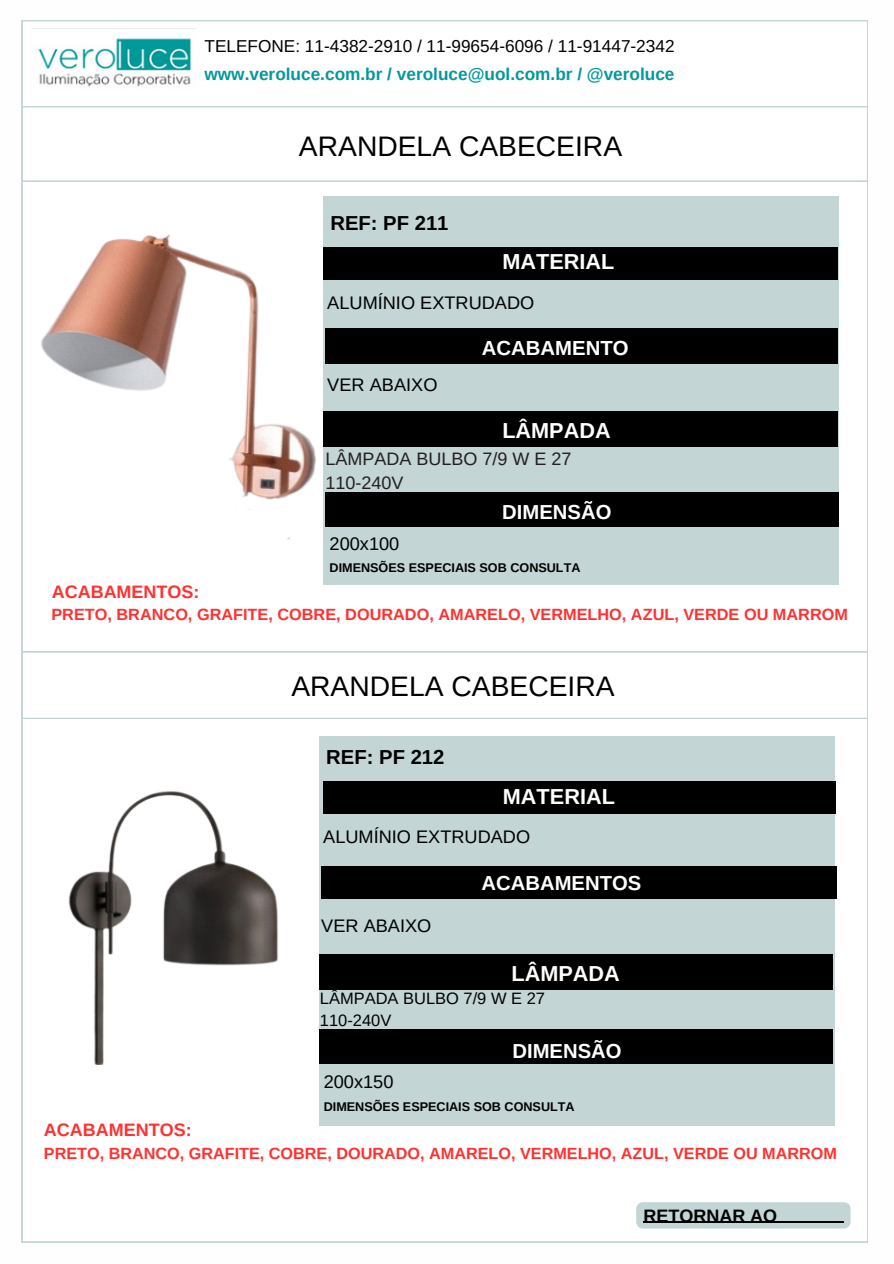
<style>
.page{position:relative;width:894px;height:1264px;background:#fff}
.page>*{position:absolute;margin:0;border:0;box-sizing:border-box;transform-origin:0 0}
.t1{font:28.2px "Arimo";color:#000}
.t2{font:700 21.6px "Arimo";color:#fff}
.t3{font:700 20.25px "Arimo";color:#fff}
.t4{font:700 20.25px "Arimo";color:#000}
.t5{font:18.15px "Arimo";color:#000}
.t6{font:18px/24.8px "Arimo";color:#231f20}
.t7{font:700 18px "Arimo";color:#ff3131}
.t8{font:700 18px "Arimo";color:#000}
.t9{font:17.25px/28.2px "Arimo";color:#000}
.t10{font:16.5px/22.5px "Arimo";color:#000}
.t11{font:700 16.2px "Arimo";color:#ff3131}
.t12{font:700 12.6px "Arimo";color:#000}
.s1{font-weight:700;color:#03989e}
</style>
<div class="page">
<img style="left:33px;top:28px;width:163px;height:59px">
<div style="left:21px;top:105px;width:847px;height:78px;border:2px solid #c4d5d5"></div>
<div style="left:21px;top:650px;width:847px;height:70px;border:2px solid #c4d5d5"></div>
<div style="left:324px;top:197px;width:514px;height:387px;background:#c4d5d5"></div>
<div style="left:324px;top:247px;width:513px;height:33px;background:#000"></div>
<div style="left:325px;top:329px;width:512px;height:34px;background:#000"></div>
<div style="left:324px;top:411px;width:512px;height:35px;background:#000"></div>
<div style="left:325px;top:492px;width:513px;height:35px;background:#000"></div>
<svg style="left:636px;top:1202px;width:214px;height:26px"></svg>
<hr style="left:643px;top:1221px;width:200px;height:1px;background:#000">
<div style="left:320px;top:736px;width:514px;height:389px;background:#c4d5d5"></div>
<div style="left:323px;top:781px;width:512px;height:32px;background:#000"></div>
<div style="left:321px;top:866px;width:514px;height:33px;background:#000"></div>
<div style="left:320px;top:954px;width:512px;height:35px;background:#000"></div>
<div style="left:320px;top:1028px;width:512px;height:35px;background:#000"></div>
<img style="left:41px;top:234px;width:275px;height:306px">
<img style="left:68px;top:791px;width:210px;height:273px">
<h2 class="t9" style="left:204px;top:32px;width:471px">TELEFONE: 11-4382-2910 / 11-99654-6096 / 11-91447-2342 <span class="s1">www.veroluce.com.br / veroluce@uol.com.br / @veroluce</span></h2>
<h3 class="t1" style="left:299px;top:131px;width:324px">ARANDELA CABECEIRA</h3>
<h2 class="t4" style="left:330px;top:211px;width:120px">REF: PF 211</h2>
<h2 class="t2" style="left:502px;top:250px;width:113px">MATERIAL</h2>
<h4 class="t5" style="left:327px;top:292px;width:208px">ALUMÍNIO EXTRUDADO</h4>
<h2 class="t5" style="left:327px;top:374px;width:112px">VER ABAIXO</h2>
<h4 class="t3" style="left:481px;top:337px;width:148px">ACABAMENTO</h4>
<h4 class="t2" style="left:502px;top:418px;width:110px">LÂMPADA</h4>
<h2 class="t6" style="left:325px;top:446px;width:247px">LÂMPADA BULBO 7/9 W E 27<br>110-240V</h2>
<h5 class="t5" style="left:329px;top:533px;width:71px">200x100</h5>
<h2 class="t3" style="left:502px;top:501px;width:111px">DIMENSÃO</h2>
<h5 class="t7" style="left:52px;top:581px;width:149px">ACABAMENTOS:</h5>
<h6 class="t12" style="left:329px;top:560px;width:252px">DIMENSÕES ESPECIAIS SOB CONSULTA</h6>
<h5 class="t11" style="left:51px;top:605px;width:797px">PRETO, BRANCO, GRAFITE, COBRE, DOURADO, AMARELO, VERMELHO, AZUL, VERDE OU MARROM</h5>
<p class="t1" style="left:291px;top:670px;width:324px">ARANDELA CABECEIRA</p>
<p class="t4" style="left:326px;top:745px;width:120px">REF: PF 212</p>
<h3 class="t2" style="left:503px;top:784px;width:113px">MATERIAL</h3>
<h2 class="t5" style="left:323px;top:826px;width:208px">ALUMÍNIO EXTRUDADO</h2>
<h4 class="t5" style="left:321px;top:915px;width:112px">VER ABAIXO</h4>
<p class="t3" style="left:481px;top:871px;width:161px">ACABAMENTOS</p>
<h2 class="t2" style="left:511px;top:961px;width:110px">LÂMPADA</h2>
<h2 class="t10" style="left:320px;top:986px;width:226px">LÂMPADA BULBO 7/9 W E 27<br>110-240V</h2>
<p class="t5" style="left:323px;top:1071px;width:71px">200x150</p>
<h1 class="t3" style="left:512px;top:1039px;width:111px">DIMENSÃO</h1>
<p class="t7" style="left:44px;top:1120px;width:149px">ACABAMENTOS:</p>
<h4 class="t12" style="left:323px;top:1099px;width:252px">DIMENSÕES ESPECIAIS SOB CONSULTA</h4>
<p class="t11" style="left:44px;top:1144px;width:794px">PRETO, BRANCO, GRAFITE, COBRE, DOURADO, AMARELO, VERMELHO, AZUL, VERDE OU MARROM</p>
<h1 class="t8" style="left:643px;top:1205px;width:135px">RETORNAR AO</h1>
</div>
